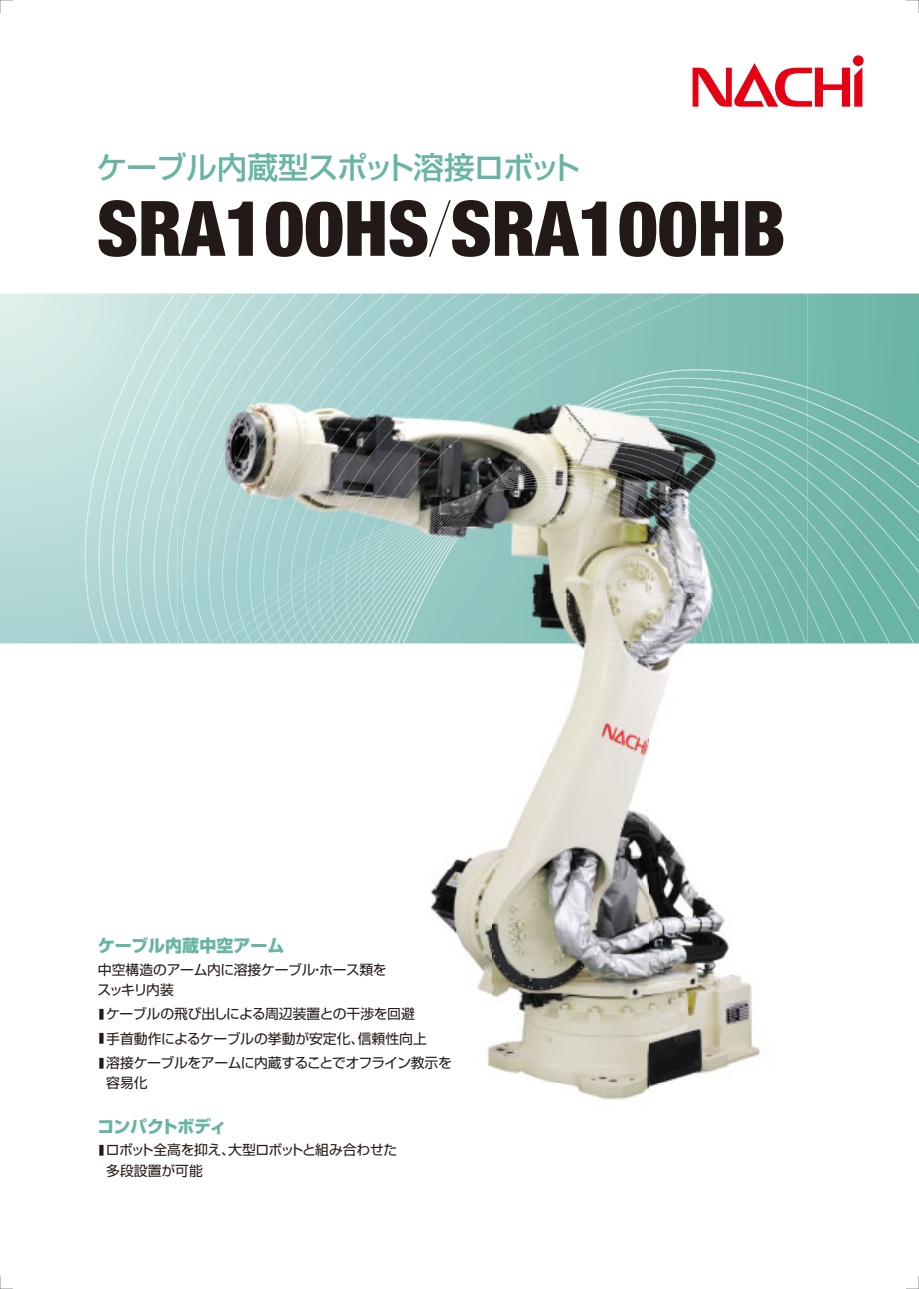
<style>
.page{position:relative;width:919px;height:1289px;background:#fff}
.page>*{position:absolute;margin:0;border:0;box-sizing:border-box;transform-origin:0 0}
.t1{font:900 condensed 76.5px "Helvetica Neue LT Std";color:#231916}
.t2{font:30.6px "Shin Go Pro Medium 90 pv RKSJ H";letter-spacing:-.03em;color:#69b4a4}
.t3{font:16.95px "Shin Go Pro Heavy 90 pv RKSJ H";letter-spacing:-.01em;color:#69b4a4}
.t4{font:13.8px/20.2px "Shin Go Pro Regular 90 pv RKSJ H";letter-spacing:-.02em;color:#231916}
.t5{font:13.8px "Shin Go Pro Regular 90 pv RKSJ H";color:#231916}
.s1{font-weight:200}
.s2{font-size:12.45px}
</style>
<div class="page">
<svg style="left:0;top:293px;width:918px;height:350px;background:#a7d2cc"></svg>
<svg style="left:807px;top:387px;width:111px;height:256px;background:#73b8aa"></svg>
<svg style="left:85px;top:293px;width:93px;height:350px;background:#bededc"></svg>
<div style="left:852px;top:55px;width:11px;height:11px;background:#e60013;border-radius:50%"></div>
<svg style="left:692px;top:63px;width:170px;height:44px"></svg>
<svg style="left:0;top:1276px;width:13px;height:13px"></svg>
<svg style="left:0;top:0;width:13px;height:13px"></svg>
<svg style="left:906px;top:0;width:13px;height:13px"></svg>
<svg style="left:906px;top:1276px;width:13px;height:13px"></svg>
<div style="left:707px;top:293px;width:100px;height:37px;background:#7cbcb1"></div>
<img style="left:178px;top:643px;width:629px;height:457px">
<img style="left:468px;top:447px;width:339px;height:196px">
<img style="left:510px;top:538px;width:114px;height:2px">
<img style="left:644px;top:562px;width:7px;height:81px">
<img style="left:510px;top:522px;width:114px;height:16px">
<img style="left:651px;top:562px;width:18px;height:81px">
<img style="left:510px;top:519px;width:121px;height:3px">
<img style="left:624px;top:522px;width:53px;height:40px">
<img style="left:669px;top:562px;width:8px;height:81px">
<img style="left:554px;top:516px;width:84px;height:3px">
<img style="left:631px;top:519px;width:55px;height:42px">
<img style="left:677px;top:560px;width:9px;height:83px">
<img style="left:554px;top:514px;width:91px;height:2px">
<img style="left:638px;top:516px;width:58px;height:43px">
<img style="left:686px;top:558px;width:10px;height:85px">
<img style="left:554px;top:510px;width:99px;height:4px">
<img style="left:645px;top:513px;width:61px;height:44px">
<img style="left:696px;top:556px;width:10px;height:87px">
<img style="left:554px;top:507px;width:127px;height:3px">
<img style="left:653px;top:510px;width:74px;height:45px">
<img style="left:706px;top:554px;width:21px;height:89px">
<img style="left:554px;top:503px;width:138px;height:4px">
<img style="left:681px;top:507px;width:23px;height:45px">
<img style="left:727px;top:552px;width:13px;height:91px">
<img style="left:498px;top:457px;width:206px;height:46px">
<img style="left:692px;top:503px;width:12px;height:47px">
<img style="left:740px;top:552px;width:15px;height:91px">
<img style="left:755px;top:552px;width:51px;height:91px">
<img style="left:704px;top:499px;width:52px;height:53px">
<img style="left:756px;top:571px;width:51px;height:33px">
<img style="left:705px;top:508px;width:51px;height:20px">
<img style="left:756px;top:544px;width:51px;height:27px">
<img style="left:756px;top:520px;width:51px;height:24px">
<img style="left:510px;top:506px;width:44px;height:14px">
<img style="left:706px;top:499px;width:101px;height:21px">
<img style="left:555px;top:480px;width:252px;height:19px">
<img style="left:555px;top:471px;width:252px;height:9px">
<img style="left:555px;top:467px;width:252px;height:2px">
<img style="left:420px;top:494px;width:90px;height:149px">
<img style="left:555px;top:415px;width:252px;height:51px">
<img style="left:564px;top:369px;width:243px;height:46px">
<img style="left:504px;top:415px;width:101px;height:46px">
<img style="left:453px;top:460px;width:102px;height:46px">
<img style="left:420px;top:506px;width:84px;height:46px">
<img style="left:420px;top:552px;width:33px;height:91px">
<img style="left:178px;top:293px;width:39px;height:100px">
<img style="left:217px;top:293px;width:55px;height:50px">
<img style="left:217px;top:343px;width:9px;height:50px">
<img style="left:178px;top:393px;width:3px;height:151px">
<img style="left:178px;top:593px;width:3px;height:50px">
<img style="left:272px;top:293px;width:20px;height:50px">
<img style="left:226px;top:343px;width:17px;height:50px">
<img style="left:181px;top:393px;width:14px;height:250px">
<img style="left:292px;top:293px;width:12px;height:50px">
<img style="left:243px;top:343px;width:17px;height:50px">
<img style="left:195px;top:393px;width:13px;height:250px">
<img style="left:260px;top:343px;width:3px;height:50px">
<img style="left:208px;top:393px;width:14px;height:250px">
<img style="left:304px;top:293px;width:18px;height:50px">
<img style="left:263px;top:343px;width:16px;height:50px">
<img style="left:222px;top:393px;width:14px;height:50px">
<img style="left:222px;top:443px;width:14px;height:200px">
<img style="left:322px;top:293px;width:19px;height:50px">
<img style="left:279px;top:343px;width:16px;height:50px">
<img style="left:236px;top:393px;width:14px;height:50px">
<img style="left:236px;top:443px;width:14px;height:200px">
<img style="left:341px;top:293px;width:20px;height:50px">
<img style="left:295px;top:343px;width:17px;height:50px">
<img style="left:250px;top:393px;width:13px;height:50px">
<img style="left:250px;top:443px;width:27px;height:83px">
<img style="left:361px;top:293px;width:19px;height:50px">
<img style="left:312px;top:343px;width:17px;height:50px">
<img style="left:263px;top:393px;width:14px;height:50px">
<img style="left:380px;top:293px;width:43px;height:50px">
<img style="left:329px;top:343px;width:50px;height:50px">
<img style="left:277px;top:393px;width:57px;height:50px">
<img style="left:277px;top:443px;width:14px;height:83px">
<img style="left:423px;top:293px;width:22px;height:50px">
<img style="left:379px;top:343px;width:19px;height:50px">
<img style="left:334px;top:393px;width:17px;height:50px">
<img style="left:291px;top:443px;width:13px;height:50px">
<img style="left:291px;top:493px;width:13px;height:33px">
<img style="left:445px;top:293px;width:23px;height:50px">
<img style="left:398px;top:343px;width:20px;height:50px">
<img style="left:351px;top:393px;width:17px;height:50px">
<img style="left:304px;top:443px;width:14px;height:50px">
<img style="left:304px;top:493px;width:14px;height:33px">
<img style="left:468px;top:293px;width:24px;height:50px">
<img style="left:418px;top:343px;width:21px;height:50px">
<img style="left:368px;top:393px;width:17px;height:50px">
<img style="left:318px;top:443px;width:14px;height:50px">
<img style="left:318px;top:493px;width:14px;height:33px">
<img style="left:492px;top:293px;width:45px;height:50px">
<img style="left:385px;top:393px;width:8px;height:50px">
<img style="left:332px;top:443px;width:13px;height:50px">
<img style="left:332px;top:493px;width:13px;height:33px">
<img style="left:537px;top:293px;width:27px;height:50px">
<img style="left:441px;top:343px;width:21px;height:50px">
<img style="left:393px;top:393px;width:17px;height:50px">
<img style="left:345px;top:443px;width:14px;height:50px">
<img style="left:345px;top:493px;width:14px;height:33px">
<img style="left:462px;top:343px;width:155px;height:50px">
<img style="left:410px;top:393px;width:10px;height:50px">
<img style="left:359px;top:443px;width:14px;height:50px">
<img style="left:359px;top:493px;width:14px;height:33px">
<img style="left:564px;top:293px;width:143px;height:50px">
<img style="left:468px;top:343px;width:96px;height:100px">
<div style="left:564px;top:343px;width:48px;height:50px;background:#8dc4be"></div>
<img style="left:420px;top:393px;width:48px;height:101px">
<img style="left:373px;top:443px;width:47px;height:200px">
<svg style="left:241px;top:526px;width:152px;height:118px;background:#a4d0ce"></svg>
<h2 class="t2" style="left:96px;top:155px;width:486px">ケーブル内蔵型スポット溶接ロボット</h2>
<h1 class="t1" style="left:97px;top:185px;width:690px">SRA100HS<span class="s1">/</span>SRA100HB</h1>
<p class="t3" style="left:98px;top:939px;width:188px">ケーブル内蔵中空アーム</p>
<p class="t4" style="left:97px;top:961px;width:291px">中空構造のアーム内に溶接ケーブル・ホース類をスッキリ内装</p>
<p class="t4" style="left:99px;top:1005px;width:317px"><span class="s2">■</span> ケーブルの飛び出しによる周辺装置との干渉を回避</p>
<p class="t5" style="left:99px;top:1033px;width:329px"><span class="s2">■</span> 手首動作によるケーブルの挙動が安定化、信頼性向上</p>
<p class="t4" style="left:106px;top:1054px;width:347px;text-indent:-7px"><span class="s2">■</span> 溶接ケーブルをアームに内蔵することでオフライン教示を容易化</p>
<p class="t3" style="left:97px;top:1119px;width:130px">コンパクトボディ</p>
<p class="t4" style="left:106px;top:1141px;width:292px;text-indent:-7px"><span class="s2">■</span> ロボット全高を抑え、大型ロボットと組み合わせた多段設置が可能</p>
</div>
